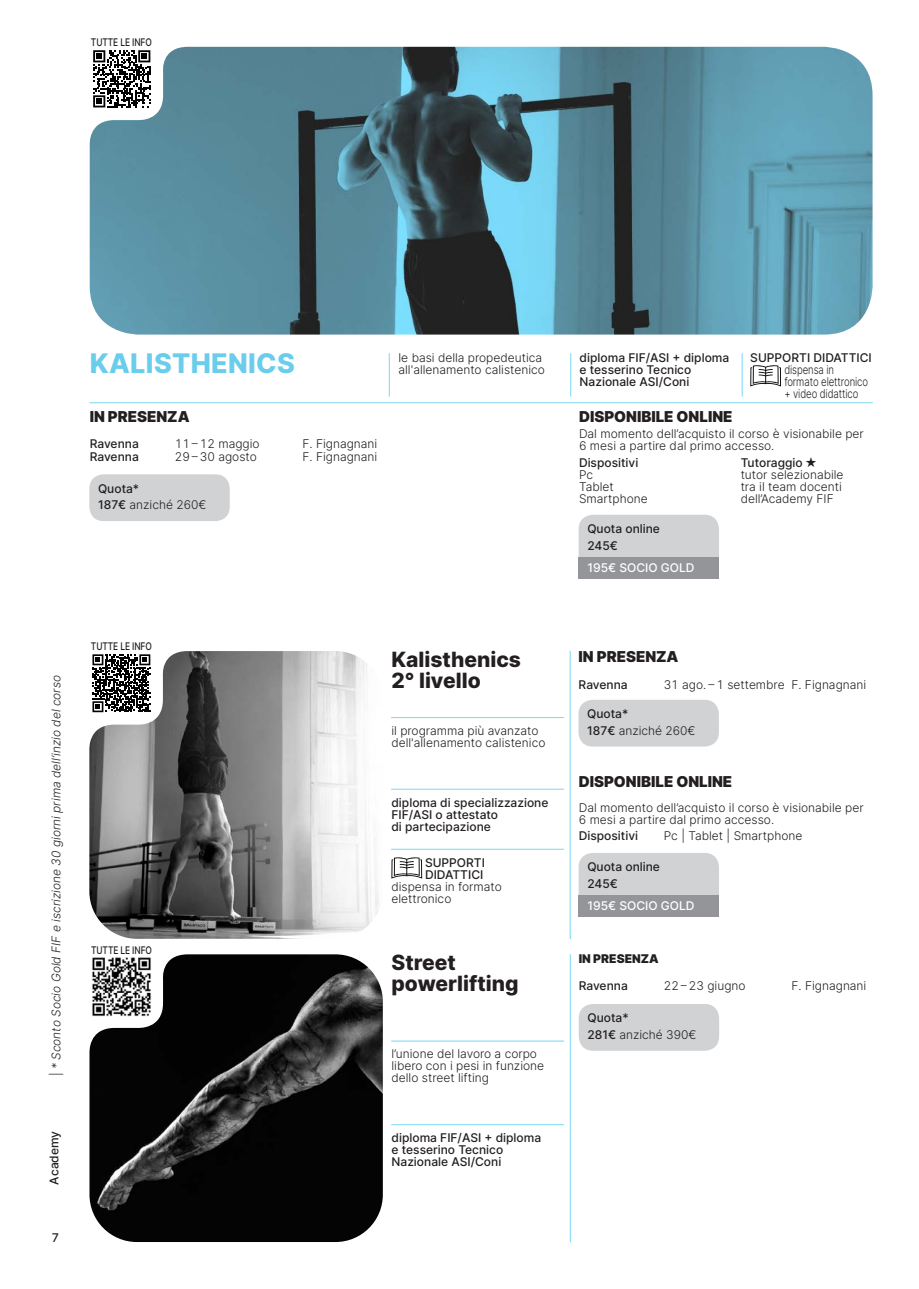
<style>
.page{position:relative;width:919px;height:1289px;background:#fff}
.page>*{position:absolute;margin:0;border:0;box-sizing:border-box;transform-origin:0 0}
.t1{font:800 27px "Inter";letter-spacing:.01em;color:#69cdeb}
.t2{font:800 21px/21px "Inter";color:#231f20}
.t3{font:900 15px "Inter";color:#231f20}
.t4{font:300 12px/12px "Inter";color:#231f20}
.t5{font:500 12px/12px "Inter";color:#231f20}
.t6{font:italic 300 12px "Inter";color:#231f20}
.t7{font:300 12px/12px "Inter";color:#231f20;scale:.8 1}
.t8{font:500 12px "Inter";color:#fff}
.t9{font:900 12px "Inter";color:#231f20}
.t10{font:500 10.5px "Inter";letter-spacing:-.01em;color:#231f20;scale:.8 1}
.s1{font-weight:500}
.s2{font-style:normal}
</style>
<div class="page">
<hr style="left:90px;top:402px;width:782px;height:1px;background:#78d7f5">
<hr style="left:389px;top:353px;width:1px;height:43px;background:#78d7f5">
<hr style="left:570px;top:353px;width:1px;height:43px;background:#78d7f5">
<hr style="left:741px;top:353px;width:1px;height:43px;background:#78d7f5">
<hr style="left:391px;top:717px;width:172px;height:1px;background:#78d7f5">
<hr style="left:391px;top:788px;width:172px;height:1px;background:#78d7f5">
<hr style="left:391px;top:848px;width:172px;height:1px;background:#78d7f5">
<hr style="left:569px;top:651px;width:1px;height:287px;background:#78d7f5">
<hr style="left:391px;top:1040px;width:172px;height:1px;background:#78d7f5">
<hr style="left:391px;top:1124px;width:172px;height:1px;background:#78d7f5">
<hr style="left:570px;top:954px;width:1px;height:287px;background:#78d7f5">
<img style="left:89px;top:954px;width:294px;height:287px">
<div style="left:89px;top:474px;width:141px;height:47px;background:#d1d2d4;border-radius:14px"></div>
<div style="left:578px;top:1003px;width:141px;height:47px;background:#d1d2d4;border-radius:14px"></div>
<svg style="left:750px;top:365px;width:31px;height:21px"></svg>
<div style="left:578px;top:699px;width:140px;height:47px;background:#d1d2d4;border-radius:14px"></div>
<svg style="left:391px;top:857px;width:31px;height:21px"></svg>
<div style="left:578px;top:514px;width:141px;height:43px;background:#d1d2d4"></div>
<div style="left:578px;top:853px;width:141px;height:42px;background:#d1d2d4"></div>
<div style="left:578px;top:557px;width:141px;height:21px;background:#939598"></div>
<div style="left:578px;top:895px;width:141px;height:21px;background:#939598"></div>
<img style="left:89px;top:47px;width:784px;height:288px">
<div style="left:90px;top:47px;width:64px;height:64px;background:#fff"></div>
<svg style="left:93px;top:50px;width:57px;height:57px"></svg>
<img style="left:89px;top:651px;width:290px;height:287px">
<div style="left:89px;top:651px;width:64px;height:64px;background:#fff"></div>
<svg style="left:92px;top:654px;width:58px;height:58px"></svg>
<p class="t10" style="left:91px;top:35px;width:78px">TUTTE LE INFO</p>
<h1 class="t1" style="left:90px;top:343px;width:206px">KALISTHENICS</h1>
<p class="t4" style="left:398px;top:351px;width:148px">le basi della propedeutica all'allenamento calistenico</p>
<p class="t3" style="left:90px;top:405px;width:101px">IN PRESENZA</p>
<p class="t5" style="left:90px;top:437px;width:51px">Ravenna</p>
<p class="t4" style="left:175px;top:437px;width:86px">11 – 12 maggio</p>
<p class="t4" style="left:302px;top:437px;width:76px">F. Fignagnani</p>
<p class="t5" style="left:90px;top:450px;width:51px">Ravenna</p>
<p class="t4" style="left:175px;top:450px;width:84px">29 – 30 agosto</p>
<p class="t4" style="left:302px;top:450px;width:76px">F. Fignagnani</p>
<p class="t4" style="left:98px;top:480px;width:110px;line-height:16.2px"><span class="s1">Quota*<br>187€</span> anziché 260€</p>
<p class="t6" style="left:48px;top:1076px;width:403px;rotate:-90deg"><span class="s2">|</span> * Sconto Socio Gold FIF e iscrizione 30 giorni prima dell’inzio del corso</p>
<p class="t5" style="left:48px;top:1184px;width:55px;rotate:-90deg">Academy</p>
<p class="t5" style="left:51px;top:1231px;width:9px">7</p>
<p class="t10" style="left:91px;top:639px;width:78px">TUTTE LE INFO</p>
<p class="t10" style="left:91px;top:942px;width:78px">TUTTE LE INFO</p>
<h2 class="t2" style="left:391px;top:647px;width:131px">Kalisthenics<br>2° livello</h2>
<p class="t4" style="left:391px;top:724px;width:155px">il programma più avanzato dell'allenamento calistenico</p>
<p class="t5" style="left:391px;top:796px;width:158px">diploma di specializzazione<br>FIF/ASI o attestato<br>di partecipazione</p>
<p class="t5" style="left:425px;top:856px;width:61px">SUPPORTI<br>DIDATTICI</p>
<p class="t4" style="left:391px;top:880px;width:112px">dispensa in formato elettronico</p>
<h2 class="t2" style="left:391px;top:950px;width:128px">Street powerlifting</h2>
<p class="t4" style="left:391px;top:1047px;width:154px">l’unione del lavoro a corpo libero con i pesi in funzione dello street lifting</p>
<p class="t5" style="left:391px;top:1131px;width:151px">diploma FIF/ASI + diploma e tesserino Tecnico<br>Nazionale ASI/Coni</p>
<p class="t5" style="left:579px;top:351px;width:151px">diploma FIF/ASI + diploma e tesserino Tecnico<br>Nazionale ASI/Coni</p>
<p class="t5" style="left:750px;top:351px;width:123px">SUPPORTI DIDATTICI</p>
<p class="t7" style="left:784px;top:363px;width:106px">dispensa in formato elettronico + video didattico</p>
<p class="t3" style="left:579px;top:405px;width:155px">DISPONIBILE ONLINE</p>
<p class="t4" style="left:579px;top:427px;width:286px">Dal momento dell’acquisto il corso è visionabile per<br>6 mesi a partire dal primo accesso.</p>
<p class="t5" style="left:579px;top:456px;width:61px">Dispositivi</p>
<p class="t5" style="left:740px;top:456px;width:78px">Tutoraggio ★</p>
<p class="t4" style="left:579px;top:468px;width:16px">Pc</p>
<p class="t4" style="left:740px;top:468px;width:104px">tutor selezionabile</p>
<p class="t4" style="left:579px;top:480px;width:36px">Tablet</p>
<p class="t4" style="left:740px;top:480px;width:103px">tra il team docenti</p>
<p class="t4" style="left:579px;top:492px;width:70px">Smartphone</p>
<p class="t4" style="left:740px;top:492px;width:95px">dell’Academy FIF</p>
<p class="t5" style="left:587px;top:520px;width:74px;line-height:16.2px">Quota online<br>245€</p>
<p class="t8" style="left:587px;top:559px;width:109px">195€ SOCIO GOLD</p>
<p class="t3" style="left:578px;top:645px;width:101px">IN PRESENZA</p>
<p class="t5" style="left:578px;top:678px;width:51px">Ravenna</p>
<p class="t4" style="left:663px;top:678px;width:204px">31 ago. – 1 settembre F. Fignagnani</p>
<p class="t4" style="left:587px;top:705px;width:110px;line-height:16.2px"><span class="s1">Quota*<br>187€</span> anziché 260€</p>
<p class="t3" style="left:578px;top:771px;width:155px">DISPONIBILE ONLINE</p>
<p class="t4" style="left:578px;top:801px;width:286px">Dal momento dell’acquisto il corso è visionabile per<br>6 mesi a partire dal primo accesso.</p>
<p class="t5" style="left:578px;top:829px;width:61px">Dispositivi</p>
<p class="t4" style="left:663px;top:829px;width:140px">Pc | Tablet | Smartphone</p>
<p class="t5" style="left:587px;top:858px;width:74px;line-height:16.2px">Quota online<br>245€</p>
<p class="t8" style="left:587px;top:897px;width:109px">195€ SOCIO GOLD</p>
<p class="t9" style="left:578px;top:950px;width:81px">IN PRESENZA</p>
<p class="t5" style="left:578px;top:979px;width:51px">Ravenna</p>
<p class="t4" style="left:663px;top:979px;width:83px">22 – 23 giugno</p>
<p class="t4" style="left:791px;top:979px;width:76px">F. Fignagnani</p>
<p class="t4" style="left:587px;top:1009px;width:110px;line-height:16.2px"><span class="s1">Quota*<br>281€</span> anziché 390€</p>
</div>
